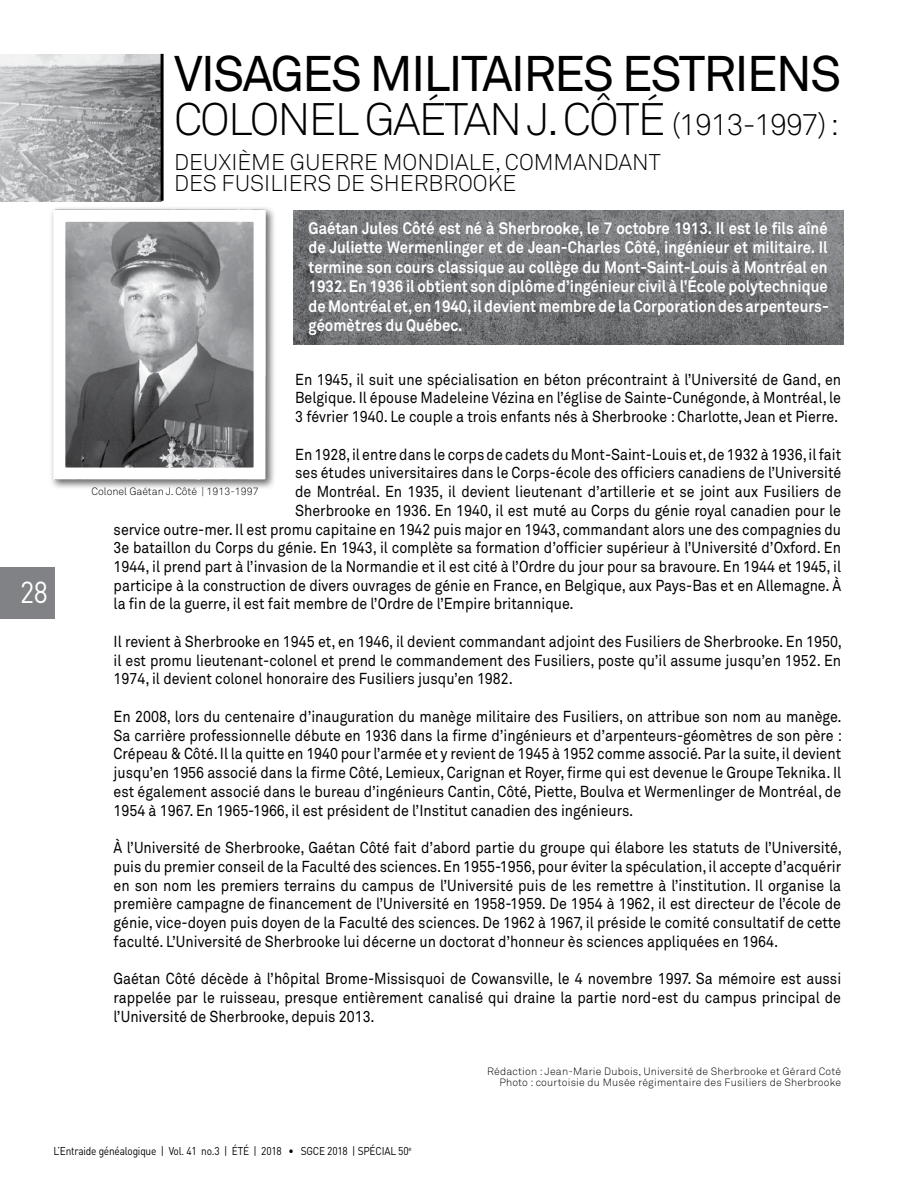
<style>
.page{position:relative;width:918px;height:1188px;background:#fff}
.page>*{position:absolute;margin:0;border:0;box-sizing:border-box;transform-origin:0 0}
.t1{font:49.5px "Akkurat";letter-spacing:-.04em;color:#000}
.t2{font:300 45px "Akkurat";color:#000}
.t3{font:300 30px "Akkurat";letter-spacing:-.04em;color:#000}
.t4{font:30px "DIN";color:#fff;scale:.9 1}
.t5{font:300 22.5px "Akkurat";color:#000}
.t6{font:700 16.5px/19.5px "Akkurat";color:#fff;text-align:justify;scale:.9 1}
.t7{font:15.75px/18.8px "Akkurat";color:#000;text-align:justify;scale:.9 1}
.t8{font:11.25px "DIN";letter-spacing:-.02em;color:#000;scale:.9 1}
.t9{font:300 10.5px/11.2px "Akkurat";letter-spacing:.02em;color:#000;text-align:right}
.t10{font:300 10.5px "Akkurat";color:#000}
.s1{font-size:45px}
</style>
<div class="page">
<div style="left:0;top:567px;width:54px;height:52px;background:#808285"></div>
<img style="left:294px;top:210px;width:549px;height:135px">
<img style="left:0;top:54px;width:161px;height:147px">
<div style="left:50px;top:206px;width:226px;height:284px;background:#000;opacity:.6"></div>
<img style="left:66px;top:223px;width:187px;height:244px">
<div style="left:53px;top:210px;width:213px;height:270px;border:12px solid #fff"></div>
<hr style="left:161px;top:54px;width:3px;height:147px;background:#000">
<h3 class="t4" style="left:20px;top:573px;width:32px">28</h3>
<h1 class="t1" style="left:174px;top:45px;width:669px">VISAGES MILITAIRES ESTRIENS</h1>
<h2 class="t2" style="left:174px;top:93px;width:54px">Colonel</h2>
<h2 class="t2" style="left:364px;top:93px;width:55px">Gaétan</h2>
<h3 class="t3" style="left:527px;top:107px;width:314px"><span class="s1">J. Côté</span> (1913-1997) :</h3>
<h3 class="t5" style="left:174px;top:149px;width:27px">Deuxi</h3>
<h3 class="t5" style="left:237px;top:149px;width:83px">ème Guerre</h3>
<h3 class="t5" style="left:383px;top:149px;width:15px">mondiale</h3>
<h3 class="t5" style="left:495px;top:149px;width:27px">, commandant</h3>
<h3 class="t5" style="left:174px;top:169px;width:15px">des</h3>
<h3 class="t5" style="left:222px;top:169px;width:26px">Fusiliers</h3>
<h3 class="t5" style="left:336px;top:169px;width:64px">de Sherbrooke</h3>
<p class="t6" style="left:309px;top:218px;width:580px">Gaétan Jules Côté est né à Sherbrooke, le 7 octobre 1913. Il est le fils aîné de Juliette Wermenlinger et de Jean-Charles Côté, ingénieur et militaire. Il termine son cours classique au collège du Mont-Saint-Louis à Montréal en 1932. En 1936 il obtient son diplôme d’ingénieur civil à l’École polytechnique de Montréal et, en 1940, il devient membre de la Corporation des arpenteurs&shy;géomètres du Québec.</p>
<p class="t7" style="left:295px;top:370px;width:608px">En 1945, il suit une spécialisation en béton précontraint à l’Université de Gand, en Belgique. Il épouse Madeleine Vézina en l’église de Sainte-Cunégonde, à Montréal, le 3 février 1940. Le couple a trois enfants nés à Sherbrooke : Charlotte, Jean et Pierre.</p>
<p class="t7" style="left:295px;top:445px;width:608px">En 1928, il entre dans le corps de cadets du Mont-Saint-Louis et, de 1932 à 1936, il fait</p>
<p class="t7" style="left:295px;top:464px;width:608px">ses études universitaires dans le Corps-école des officiers canadiens de l’Université</p>
<p class="t7" style="left:295px;top:483px;width:608px">de Montréal. En 1935, il devient lieutenant d’artillerie et se joint aux Fusiliers de</p>
<p class="t7" style="left:295px;top:501px;width:608px">Sherbrooke en 1936. En 1940, il est muté au Corps du génie royal canadien pour le</p>
<p class="t7" style="left:114px;top:520px;width:810px">service outre-mer. Il est promu capitaine en 1942 puis major en 1943, commandant alors une des compagnies du</p>
<p class="t7" style="left:114px;top:539px;width:810px">3e bataillon du Corps du génie. En 1943, il complète sa formation d’officier supérieur à l’Université d’Oxford. En</p>
<p class="t7" style="left:114px;top:558px;width:810px">1944, il prend part à l’invasion de la Normandie et il est cité à l’Ordre du jour pour sa bravoure. En 1944 et 1945, il</p>
<p class="t7" style="left:114px;top:576px;width:810px">participe à la construction de divers ouvrages de génie en France, en Belgique, aux Pays-Bas et en Allemagne. À</p>
<p class="t7" style="left:114px;top:595px;width:513px">la fin de la guerre, il est fait membre de l’Ordre de l’Empire britannique.</p>
<p class="t7" style="left:114px;top:633px;width:811px">Il revient à Sherbrooke en 1945 et, en 1946, il devient commandant adjoint des Fusiliers de Sherbrooke. En 1950, il est promu lieutenant-colonel et prend le commandement des Fusiliers, poste qu’il assume jusqu’en 1952. En 1974, il devient colonel honoraire des Fusiliers jusqu’en 1982.</p>
<p class="t7" style="left:114px;top:708px;width:811px">En 2008, lors du centenaire d’inauguration du manège militaire des Fusiliers, on attribue son nom au manège.<br>Sa carrière professionnelle débute en 1936 dans la firme d’ingénieurs et d’arpenteurs-géomètres de son père :<br>Crépeau &amp; Côté. Il la quitte en 1940 pour l’armée et y revient de 1945 à 1952 comme associé. Par la suite, il devient jusqu’en 1956 associé dans la firme Côté, Lemieux, Carignan et Royer, firme qui est devenue le Groupe Teknika. Il est également associé dans le bureau d’ingénieurs Cantin, Côté, Piette, Boulva et Wermenlinger de Montréal, de 1954 à 1967. En 1965-1966, il est président de l’Institut canadien des ingénieurs.</p>
<p class="t7" style="left:114px;top:839px;width:811px">À l’Université de Sherbrooke, Gaétan Côté fait d’abord partie du groupe qui élabore les statuts de l’Université, puis du premier conseil de la Faculté des sciences. En 1955-1956, pour éviter la spéculation, il accepte d’acquérir en son nom les premiers terrains du campus de l’Université puis de les remettre à l’institution. Il organise la première campagne de financement de l’Université en 1958-1959. De 1954 à 1962, il est directeur de l’école de génie, vice-doyen puis doyen de la Faculté des sciences. De 1962 à 1967, il préside le comité consultatif de cette faculté. L’Université de Sherbrooke lui décerne un doctorat d’honneur ès sciences appliquées en 1964.</p>
<p class="t7" style="left:114px;top:970px;width:810px">Gaétan Côté décède à l’hôpital Brome-Missisquoi de Cowansville, le 4 novembre 1997. Sa mémoire est aussi rappelée par le ruisseau, presque entièrement canalisé qui draine la partie nord-est du campus principal de l’Université de Sherbrooke, depuis 2013.</p>
<p class="t10" style="left:92px;top:485px;width:169px">Colonel Gaétan J. Côté | 1913-1997</p>
<p class="t9" style="left:487px;top:1065px;width:355px">Rédaction : Jean-Marie Dubois, Université de Sherbrooke et Gérard Coté<br>Photo : courtoisie du Musée régimentaire des Fusiliers de Sherbrooke</p>
<p class="t8" style="left:53px;top:1144px;width:400px">L’Entraide généalogique | Vol. 41 no.3 | ÉTÉ | 2018 • SGCE 2018 | SPÉCIAL 50<sup>e</sup></p>
</div>
